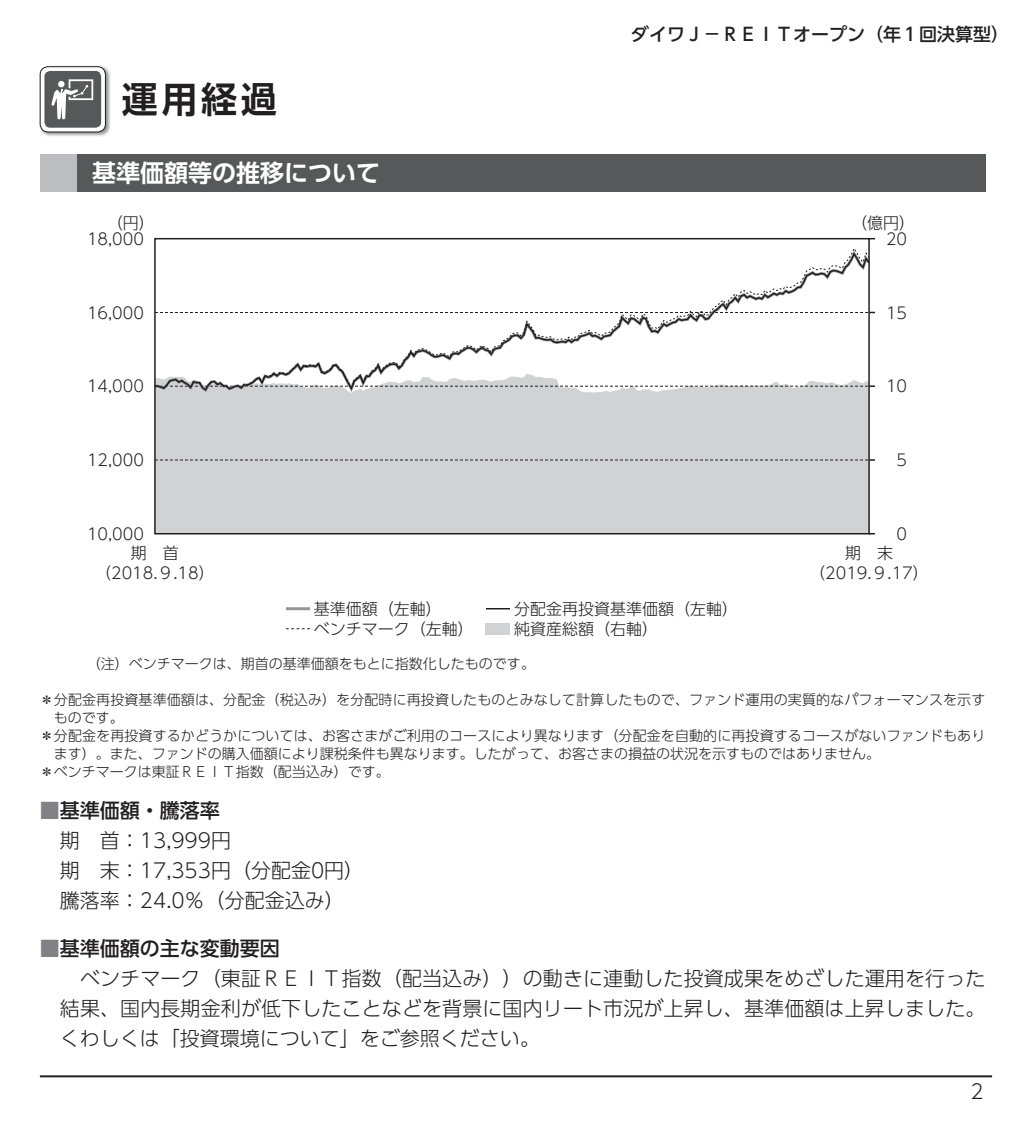
<style>
.page{position:relative;width:1032px;height:1134px;background:#fff}
.page>*{position:absolute;margin:0;border:0;box-sizing:border-box;transform-origin:0 0}
.t1{font:36px "UD Shin Go Pro De Bold 90 msp RKSJ H";color:#231f20}
.t2{font:24px "UD Shin Go Pro De Bold 90 msp RKSJ H";color:#fff}
.t3{font:20px/30px "UD Shin Go Pro Light 90 msp RKSJ H";color:#231f20}
.t4{font:20px "UD Shin Go Pro Medium 90 msp RKSJ H";color:#231f20}
.t5{font:18px "UD Shin Go Pro Medium 90 msp RKSJ H";color:#231f20}
.t6{font:16px/20px "UD Shin Go Pro Light 90 msp RKSJ H";color:#231f20;text-align:center}
.t7{font:14px "UD Shin Go Pro Light 90 msp RKSJ H";letter-spacing:.01em;color:#231f20}
.s1{color:#808285}
</style>
<div class="page">
<hr style="left:40px;top:1075px;width:952px;height:2px;background:#231f20">
<img style="left:39px;top:66px;width:72px;height:71px">
<div style="left:40px;top:67px;width:65px;height:65px;background:#fff;border-radius:8px"></div>
<div style="left:40px;top:66px;width:66px;height:66px;border:1px solid #231f20;border-radius:8px"></div>
<div style="left:44px;top:71px;width:57px;height:57px;background:#57585a;border-radius:6px"></div>
<svg style="left:51px;top:79px;width:42px;height:40px"></svg>
<div style="left:40px;top:155px;width:37px;height:37px;background:#bcbdc0"></div>
<div style="left:77px;top:155px;width:908px;height:37px;background:#57585a"></div>
<svg style="left:154px;top:237px;width:722px;height:298px"></svg>
<svg style="left:486px;top:608px;width:24px;height:1px"></svg>
<hr style="left:286px;top:607px;width:24px;height:3px;background:#939598">
<svg style="left:286px;top:628px;width:24px;height:1px"></svg>
<div style="left:486px;top:623px;width:24px;height:11px;background:#d1d2d4"></div>
<h1 class="t1" style="left:122px;top:86px;width:156px">運用経過</h1>
<h2 class="t2" style="left:92px;top:164px;width:290px">基準価額等の推移について</h2>
<p class="t5" style="left:631px;top:27px;width:379px">ダイワＪ－ＲＥＩＴオープン（年１回決算型）</p>
<p class="t6" style="left:107px;top:215px;width:49px">（円）</p>
<p class="t6" style="left:851px;top:215px;width:65px">（億円）</p>
<p class="t6" style="left:886px;top:231px;width:23px">20</p>
<p class="t6" style="left:87px;top:231px;width:58px">18,000</p>
<p class="t6" style="left:87px;top:305px;width:58px">16,000</p>
<p class="t6" style="left:886px;top:305px;width:23px">15</p>
<p class="t6" style="left:87px;top:378px;width:58px">14,000</p>
<p class="t6" style="left:886px;top:378px;width:23px">10</p>
<p class="t6" style="left:87px;top:452px;width:58px">12,000</p>
<p class="t6" style="left:896px;top:452px;width:12px">5</p>
<p class="t6" style="left:87px;top:526px;width:58px">10,000</p>
<p class="t6" style="left:896px;top:526px;width:12px">0</p>
<p class="t6" style="left:95px;top:545px;width:121px">期　首<br>（2018.９.18）</p>
<p class="t6" style="left:809px;top:545px;width:121px">期　末<br>（2019.９.17）</p>
<p class="t6" style="left:314px;top:601px;width:129px">基準価額（左軸）</p>
<p class="t6" style="left:514px;top:601px;width:225px">分配金再投資基準価額（左軸）</p>
<p class="t6" style="left:314px;top:621px;width:161px">ベンチマーク（左軸）</p>
<p class="t6" style="left:514px;top:621px;width:145px">純資産総額（右軸）</p>
<p class="t7" style="left:87px;top:658px;width:449px">（注）ベンチマークは、期首の基準価額をもとに指数化したものです。</p>
<p class="t7" style="left:40px;top:694px;width:947px">＊分配金再投資基準価額は、分配金（税込み）を分配時に再投資したものとみなして計算したもので、ファンド運用の実質的なパフォーマンスを示す</p>
<p class="t7" style="left:54px;top:712px;width:71px">ものです。</p>
<p class="t7" style="left:40px;top:730px;width:947px">＊分配金を再投資するかどうかについては、お客さまがご利用のコースにより異なります（分配金を自動的に再投資するコースがないファンドもあり</p>
<p class="t7" style="left:54px;top:748px;width:828px">ます）。また、ファンドの購入価額により課税条件も異なります。したがって、お客さまの損益の状況を示すものではありません。</p>
<p class="t7" style="left:40px;top:766px;width:352px">＊ベンチマークは東証ＲＥＩＴ指数（配当込み）です。</p>
<h3 class="t4" style="left:40px;top:803px;width:181px"><span class="s1">■</span>基準価額・騰落率</h3>
<h3 class="t3" style="left:60px;top:828px;width:306px">期　首：13,999円<br>期　末：17,353円（分配金0円）騰落率：24.0％（分配金込み）</h3>
<h3 class="t4" style="left:40px;top:941px;width:241px"><span class="s1">■</span>基準価額の主な変動要因</h3>
<h3 class="t3" style="left:60px;top:966px;width:927px;text-align:justify">　ベンチマーク（東証ＲＥＩＴ指数（配当込み））の動きに連動した投資成果をめざした運用を行った結果、国内長期金利が低下したことなどを背景に国内リート市況が上昇し、基準価額は上昇しました。くわしくは「投資環境について」をご参照ください。</h3>
<h3 class="t3" style="left:970px;top:1079px;width:15px">2</h3>
</div>
